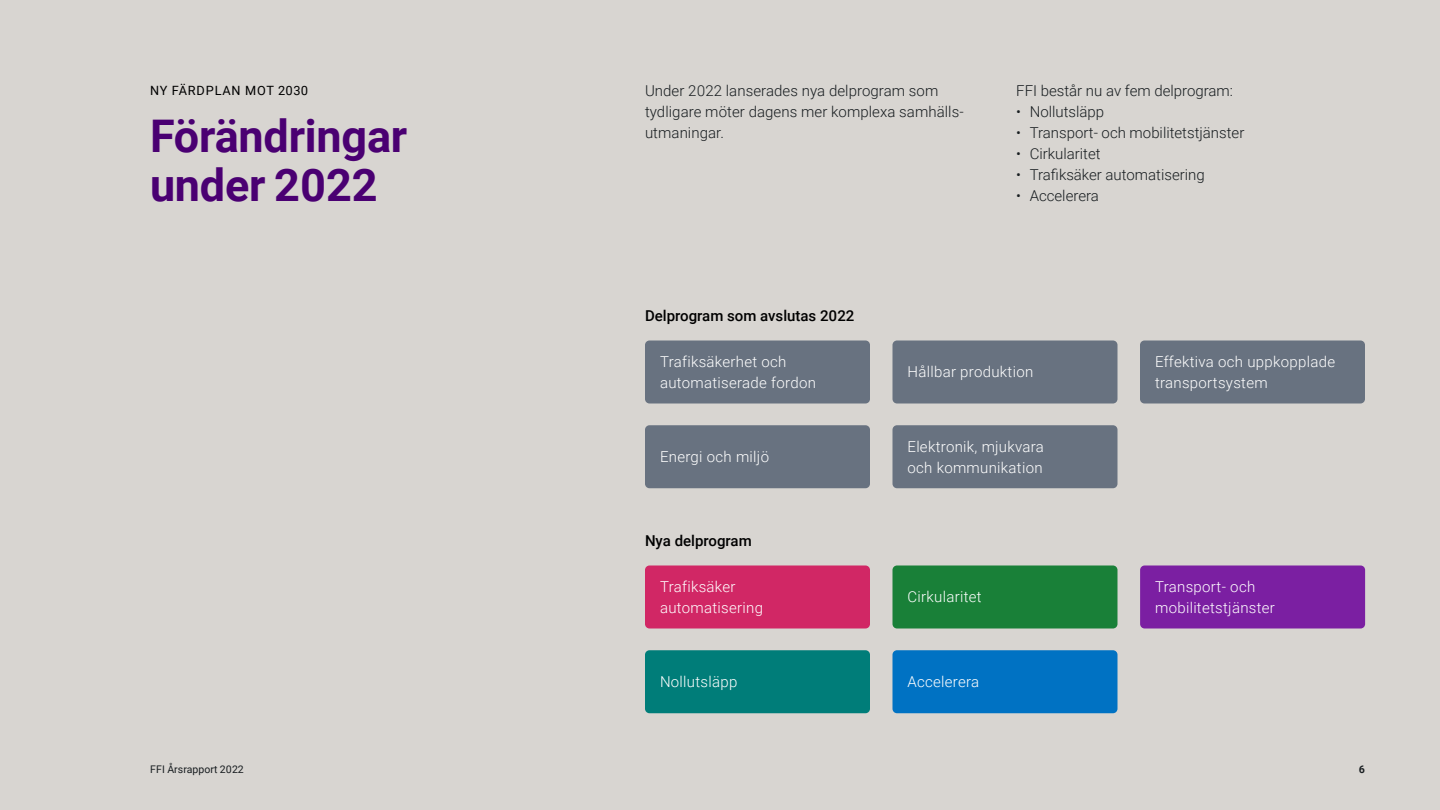
<style>
.page{position:relative;width:1440px;height:810px;background:#d8d5d1}
.page>*{position:absolute;margin:0;border:0;box-sizing:border-box;transform-origin:0 0}
.H2_Bold___Pos{font:700 45px/49.5px "Roboto";letter-spacing:-.005em;color:#4a0072}
.Infografik_text_liten{font:300 15px/21px "Roboto";letter-spacing:.02em;color:#fff}
.P_brödtext_ny{font:300 15px/21px "Roboto";color:#181d20}
.H3_mellanrubrik{font:500 15px "Roboto";color:#000}
.Dårad{font:12.75px "Roboto";letter-spacing:.065em;color:#000}
.t1{font:10.5px "Roboto";letter-spacing:.005em;color:#181d20}
.t2{font:700 10.5px "Roboto";color:#181d20}
</style>
<div class="page">
<div style="left:645px;top:340px;width:225px;height:64px;background:#687280;border-radius:4px"></div>
<div style="left:1140px;top:340px;width:225px;height:64px;background:#687280;border-radius:4px"></div>
<div style="left:892px;top:340px;width:226px;height:64px;background:#687280;border-radius:4px"></div>
<div style="left:645px;top:425px;width:225px;height:63px;background:#687280;border-radius:4px"></div>
<div style="left:645px;top:566px;width:225px;height:62px;background:#d12765;border-radius:4px"></div>
<div style="left:1140px;top:566px;width:225px;height:62px;background:#7b1fa2;border-radius:4px"></div>
<div style="left:892px;top:566px;width:226px;height:62px;background:#198038;border-radius:4px"></div>
<div style="left:645px;top:650px;width:225px;height:63px;background:#007d79;border-radius:4px"></div>
<div style="left:892px;top:650px;width:226px;height:63px;background:#0072c3;border-radius:4px"></div>
<div style="left:892px;top:425px;width:226px;height:63px;background:#687280;border-radius:4px"></div>
<p class="Dårad" style="left:150px;top:81px;width:160px">NY FÄRDPLAN MOT 2030</p>
<h2 class="H2_Bold___Pos" style="left:150px;top:109px;width:259px">Förändringar under 2022</h2>
<p class="P_brödtext_ny" style="left:645px;top:80px;width:319px">Under 2022 lanserades nya delprogram som tydligare möter dagens mer komplexa samhälls&shy;utmaningar.</p>
<p class="P_brödtext_ny" style="left:1016px;top:80px;width:218px">FFI består nu av fem delprogram:</p>
<p class="P_brödtext_ny" style="left:1016px;top:101px;width:89px">• Nollutsläpp</p>
<p class="P_brödtext_ny" style="left:1016px;top:122px;width:230px">• Transport- och mobilitetstjänster</p>
<p class="P_brödtext_ny" style="left:1016px;top:143px;width:86px">• Cirkularitet</p>
<p class="P_brödtext_ny" style="left:1016px;top:164px;width:190px">• Trafiksäker automatisering</p>
<p class="P_brödtext_ny" style="left:1016px;top:185px;width:84px">• Accelerera</p>
<h3 class="H3_mellanrubrik" style="left:645px;top:305px;width:211px">Delprogram som avslutas 2022</h3>
<p class="Infografik_text_liten" style="left:660px;top:350px;width:157px">Trafiksäkerhet och automatiserade fordon</p>
<p class="Infografik_text_liten" style="left:1155px;top:350px;width:182px">Effektiva och uppkopplade transportsystem</p>
<p class="Infografik_text_liten" style="left:908px;top:361px;width:127px">Hållbar produktion</p>
<p class="Infografik_text_liten" style="left:660px;top:446px;width:111px">Energi och miljö</p>
<h3 class="H3_mellanrubrik" style="left:645px;top:530px;width:108px">Nya delprogram</h3>
<p class="Infografik_text_liten" style="left:908px;top:435px;width:138px">Elektronik, mjukvara och kommunikation</p>
<p class="Infografik_text_liten" style="left:660px;top:575px;width:105px">Trafiksäker automatisering</p>
<p class="Infografik_text_liten" style="left:1155px;top:575px;width:121px">Transport- och mobilitetstjänster</p>
<p class="Infografik_text_liten" style="left:908px;top:586px;width:76px">Cirkularitet</p>
<p class="Infografik_text_liten" style="left:660px;top:671px;width:79px">Nollutsläpp</p>
<p class="Infografik_text_liten" style="left:908px;top:671px;width:73px">Accelerera</p>
<p class="t1" style="left:150px;top:761px;width:95px">FFI Årsrapport 2022</p>
<p class="t2" style="left:1359px;top:761px;width:8px">6</p>
</div>
